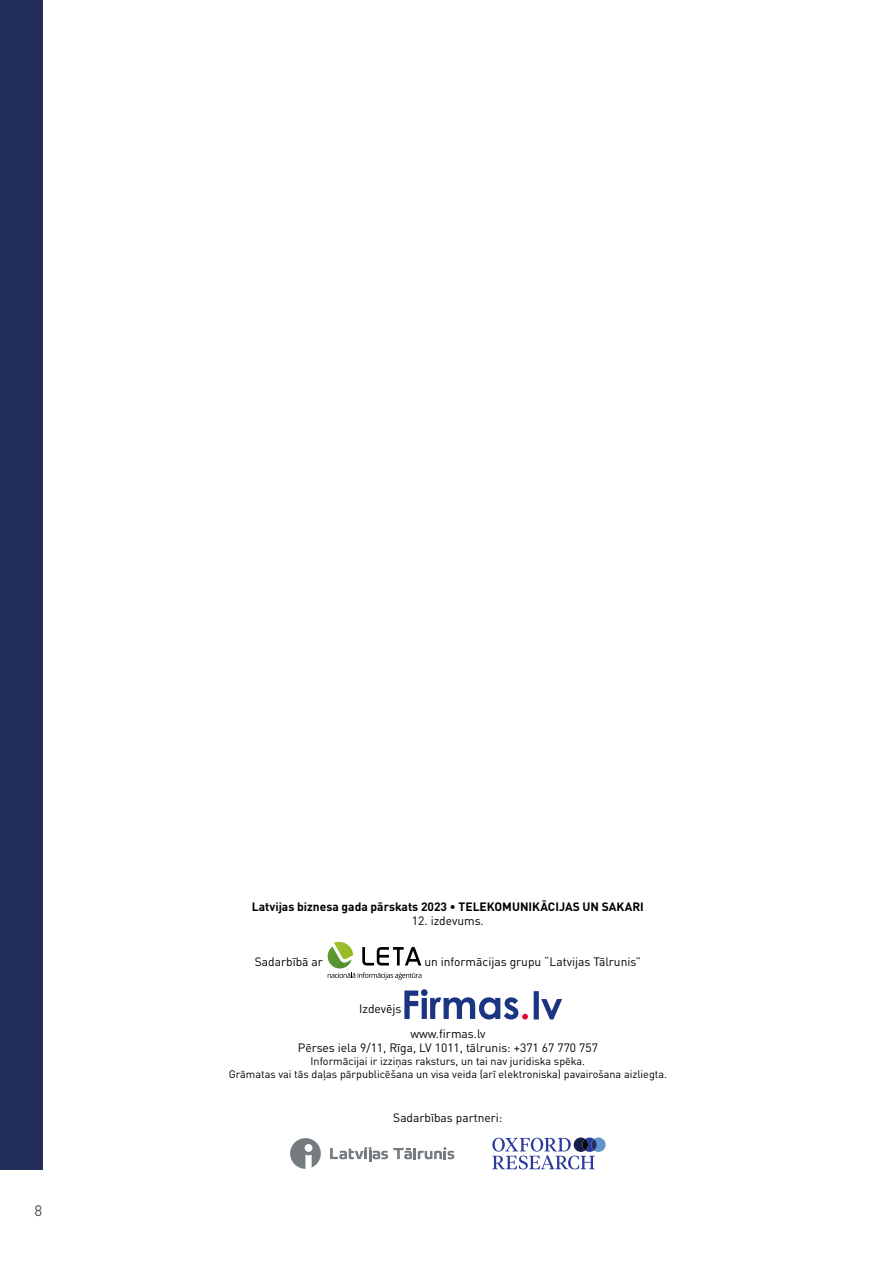
<style>
.page{position:relative;width:893px;height:1263px;background:#fff}
.page>*{position:absolute;margin:0;border:0;box-sizing:border-box;transform-origin:0 0}
.t1{font:15px "DIN Pro";color:#4d4d4c}
.t2{font:12px/14.4px "DIN Pro";color:#000;text-align:center}
.t3{font:700 12px "DIN Pro";color:#000}
.t4{font:10.8px/12.9px "DIN Pro";color:#000;text-align:center}
</style>
<div class="page">
<div style="left:0;top:0;width:42px;height:1169px;background:#232d5a"></div>
<svg style="left:362px;top:947px;width:59px;height:18px"></svg>
<svg style="left:328px;top:972px;width:93px;height:7px"></svg>
<img style="left:327px;top:946px;width:25px;height:23px">
<img style="left:334px;top:942px;width:19px;height:17px">
<svg style="left:404px;top:989px;width:124px;height:30px"></svg>
<svg style="left:534px;top:991px;width:28px;height:28px"></svg>
<svg style="left:330px;top:1147px;width:124px;height:15px"></svg>
<svg style="left:290px;top:1138px;width:31px;height:31px"></svg>
<svg style="left:492px;top:1137px;width:114px;height:32px"></svg>
<p class="t1" style="left:35px;top:1199px;width:9px">8</p>
<p class="t3" style="left:252px;top:896px;width:393px">Latvijas biznesa gada pārskats 2023 • TELEKOMUNIKĀCIJAS UN SAKARI</p>
<p class="t2" style="left:412px;top:912px;width:73px">12. izdevums.</p>
<p class="t2" style="left:255px;top:953px;width:70px">Sadarbībā ar</p>
<p class="t2" style="left:424px;top:953px;width:218px">un informācijas grupu “Latvijas Tālrunis”</p>
<p class="t2" style="left:359px;top:1000px;width:44px">Izdevējs</p>
<p class="t2" style="left:298px;top:1025px;width:302px">www.firmas.lv<br>Pērses iela 9/11, Rīga, LV 1011, tālrunis: +371 67 770 757</p>
<p class="t4" style="left:229px;top:1053px;width:440px">Informācijai ir izziņas raksturs, un tai nav juridiska spēka.<br>Grāmatas vai tās daļas pārpublicēšana un visa veida (arī elektroniska) pavairošana aizliegta.</p>
<p class="t2" style="left:393px;top:1109px;width:111px">Sadarbības partneri:</p>
</div>
